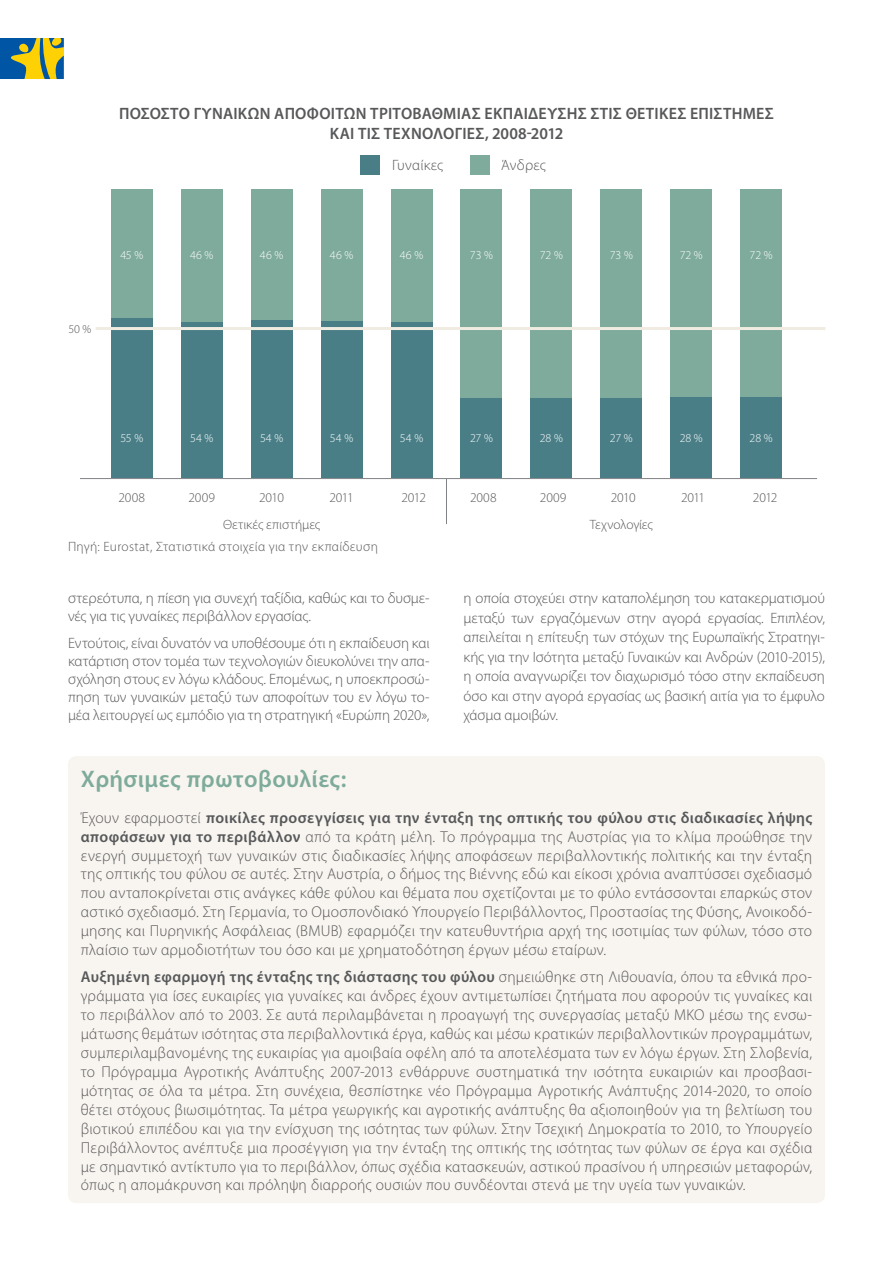
<style>
.page{position:relative;width:893px;height:1263px;background:#fff}
.page>*{position:absolute;margin:0;border:0;box-sizing:border-box;transform-origin:0 0}
.Title_1{font:600 24px "Myriad Pro";letter-spacing:.015em;color:#7eab9b}
.Fig_Table_title{font:600 16.5px/19.8px "Myriad Pro";letter-spacing:.015em;color:#57585a;text-align:center}
.Body_Text_3{font:300 15.75px/18.9px "Myriad Pro";letter-spacing:.02em;color:#57585a;text-align:justify}
.Body_Text{font:300 15px/19.5px "Myriad Pro";letter-spacing:-.005em;color:#57585a;text-align:justify}
.Fig_text{font:300 15px "Myriad Pro";letter-spacing:.015em;color:#57585a}
.Body_Text-2{font:300 13.5px "Myriad Pro";letter-spacing:-.01em;color:#57585a}
.Source{font:300 13.5px "Myriad Pro";letter-spacing:.02em;color:#57585a}
.Body_Text-3{font:300 12px "Myriad Pro";letter-spacing:-.005em;color:#fff}
.Body_Text-4{font:300 12px "Myriad Pro";color:#57585a}
.s1{font-weight:600}
</style>
<div class="page">
<svg style="left:0;top:38px;width:64px;height:41px;background:#768e5a"></svg>
<div style="left:361px;top:155px;width:19px;height:19px;background:#497e87"></div>
<div style="left:471px;top:155px;width:19px;height:19px;background:#7eab9b"></div>
<div style="left:111px;top:189px;width:42px;height:129px;background:#7eab9b"></div>
<div style="left:181px;top:189px;width:42px;height:133px;background:#7eab9b"></div>
<div style="left:251px;top:189px;width:42px;height:131px;background:#7eab9b"></div>
<div style="left:321px;top:189px;width:41px;height:133px;background:#7eab9b"></div>
<div style="left:391px;top:189px;width:41px;height:133px;background:#7eab9b"></div>
<div style="left:461px;top:189px;width:41px;height:210px;background:#7eab9b"></div>
<div style="left:530px;top:189px;width:42px;height:209px;background:#7eab9b"></div>
<div style="left:600px;top:189px;width:42px;height:210px;background:#7eab9b"></div>
<div style="left:670px;top:189px;width:42px;height:208px;background:#7eab9b"></div>
<div style="left:111px;top:318px;width:42px;height:160px;background:#497e87"></div>
<div style="left:181px;top:322px;width:42px;height:156px;background:#497e87"></div>
<div style="left:251px;top:320px;width:42px;height:158px;background:#497e87"></div>
<div style="left:321px;top:322px;width:41px;height:156px;background:#497e87"></div>
<div style="left:391px;top:322px;width:41px;height:156px;background:#497e87"></div>
<div style="left:461px;top:399px;width:41px;height:79px;background:#497e87"></div>
<div style="left:530px;top:398px;width:42px;height:80px;background:#497e87"></div>
<div style="left:600px;top:399px;width:42px;height:79px;background:#497e87"></div>
<div style="left:670px;top:398px;width:42px;height:80px;background:#497e87"></div>
<div style="left:740px;top:189px;width:42px;height:208px;background:#7eab9b"></div>
<div style="left:740px;top:397px;width:42px;height:81px;background:#497e87"></div>
<hr style="left:80px;top:478px;width:737px;height:1px;background:#808285">
<hr style="left:446px;top:479px;width:1px;height:45px;background:#808285">
<hr style="left:96px;top:327px;width:729px;height:3px;background:#f1ece2">
<div style="left:68px;top:756px;width:757px;height:447px;background:#f8f5f0;border-radius:9px"></div>
<p class="Fig_Table_title" style="left:119px;top:104px;width:656px">ΠΟΣΟΣΤΌ ΓΥΝΑΙΚΏΝ ΑΠΌΦΟΙΤΩΝ ΤΡΙΤΟΒΆΘΜΙΑΣ ΕΚΠΑΊΔΕΥΣΗΣ ΣΤΙΣ ΘΕΤΙΚΈΣ ΕΠΙΣΤΉΜΕΣ<br>ΚΑΙ ΤΙΣ ΤΕΧΝΟΛΟΓΊΕΣ, 2008-2012</p>
<p class="Fig_text" style="left:392px;top:156px;width:53px">Γυναίκες</p>
<p class="Fig_text" style="left:501px;top:156px;width:46px">Άνδρες</p>
<p class="Body_Text-4" style="left:68px;top:322px;width:25px">50 %</p>
<p class="Body_Text-3" style="left:120px;top:248px;width:24px">45 %</p>
<p class="Body_Text-3" style="left:190px;top:248px;width:25px">46 %</p>
<p class="Body_Text-3" style="left:260px;top:248px;width:25px">46 %</p>
<p class="Body_Text-3" style="left:330px;top:248px;width:25px">46 %</p>
<p class="Body_Text-3" style="left:400px;top:248px;width:25px">46 %</p>
<p class="Body_Text-3" style="left:470px;top:248px;width:25px">73 %</p>
<p class="Body_Text-3" style="left:540px;top:248px;width:25px">72 %</p>
<p class="Body_Text-3" style="left:610px;top:248px;width:25px">73 %</p>
<p class="Body_Text-3" style="left:680px;top:248px;width:25px">72 %</p>
<p class="Body_Text-3" style="left:750px;top:248px;width:25px">72 %</p>
<p class="Body_Text-3" style="left:120px;top:432px;width:24px">55 %</p>
<p class="Body_Text-3" style="left:190px;top:432px;width:25px">54 %</p>
<p class="Body_Text-3" style="left:260px;top:432px;width:25px">54 %</p>
<p class="Body_Text-3" style="left:330px;top:432px;width:25px">54 %</p>
<p class="Body_Text-3" style="left:400px;top:432px;width:25px">54 %</p>
<p class="Body_Text-3" style="left:470px;top:432px;width:24px">27 %</p>
<p class="Body_Text-3" style="left:540px;top:432px;width:25px">28 %</p>
<p class="Body_Text-3" style="left:610px;top:432px;width:24px">27 %</p>
<p class="Body_Text-3" style="left:680px;top:432px;width:25px">28 %</p>
<p class="Body_Text-3" style="left:750px;top:432px;width:25px">28 %</p>
<p class="Body_Text-2" style="left:119px;top:490px;width:28px">2008</p>
<p class="Body_Text-2" style="left:188px;top:490px;width:28px">2009</p>
<p class="Body_Text-2" style="left:259px;top:490px;width:26px">2010</p>
<p class="Body_Text-2" style="left:470px;top:490px;width:28px">2008</p>
<p class="Body_Text-2" style="left:540px;top:490px;width:28px">2009</p>
<p class="Body_Text-2" style="left:223px;top:517px;width:99px">Θετικές επιστήμες</p>
<p class="Body_Text-2" style="left:590px;top:517px;width:64px">Τεχνολογίες</p>
<p class="Body_Text-2" style="left:329px;top:490px;width:26px">2011</p>
<p class="Body_Text-2" style="left:401px;top:490px;width:26px">2012</p>
<p class="Body_Text-2" style="left:611px;top:490px;width:26px">2010</p>
<p class="Body_Text-2" style="left:681px;top:490px;width:26px">2011</p>
<p class="Body_Text-2" style="left:753px;top:490px;width:26px">2012</p>
<p class="Source" style="left:68px;top:539px;width:311px">Πηγή: Eurostat, Στατιστικά στοιχεία για την εκπαίδευση</p>
<p class="Body_Text" style="left:68px;top:589px;width:363px;line-height:18.1px">στερεότυπα, η πίεση για συνεχή ταξίδια, καθώς και το δυσμε‑ νές για τις γυναίκες περιβάλλον εργασίας.</p>
<p class="Body_Text" style="left:68px;top:634px;width:363px;line-height:18.1px">Εντούτοις, είναι δυνατόν να υποθέσουμε ότι η εκπαίδευση και κατάρτιση στον τομέα των τεχνολογιών διευκολύνει την απα‑ σχόληση στους εν λόγω κλάδους. Επομένως, η υποεκπροσώ‑ πηση των γυναικών μεταξύ των αποφοίτων του εν λόγω το‑ μέα λειτουργεί ως εμπόδιο για τη στρατηγική «Ευρώπη 2020»,</p>
<p class="Body_Text" style="left:463px;top:588px;width:363px">η οποία στοχεύει στην καταπολέμηση του κατακερματισμού μεταξύ των εργαζόμενων στην αγορά εργασίας. Επιπλέον, απειλείται η επίτευξη των στόχων της Ευρωπαϊκής Στρατηγι‑ κής για την Ισότητα μεταξύ Γυναικών και Ανδρών (2010-2015), η οποία αναγνωρίζει τον διαχωρισμό τόσο στην εκπαίδευση όσο και στην αγορά εργασίας ως βασική αιτία για το έμφυλο χάσμα αμοιβών.</p>
<p class="Title_1" style="left:81px;top:765px;width:267px">Χρήσιμες πρωτοβουλίες:</p>
<p class="Body_Text_3" style="left:81px;top:808px;width:733px">Έχουν εφαρμοστεί <span class="s1">ποικίλες προσεγγίσεις για την ένταξη της οπτικής του φύλου στις διαδικασίες λήψης αποφάσεων για το περιβάλλον</span> από τα κράτη μέλη. Το πρόγραμμα της Αυστρίας για το κλίμα προώθησε την ενεργή συμμετοχή των γυναικών στις διαδικασίες λήψης αποφάσεων περιβαλλοντικής πολιτικής και την ένταξη της οπτικής του φύλου σε αυτές. Στην Αυστρία, ο δήμος της Βιέννης εδώ και είκοσι χρόνια αναπτύσσει σχεδιασμό που ανταποκρίνεται στις ανάγκες κάθε φύλου και θέματα που σχετίζονται με το φύλο εντάσσονται επαρκώς στον αστικό σχεδιασμό. Στη Γερμανία, το Ομοσπονδιακό Υπουργείο Περιβάλλοντος, Προστασίας της Φύσης, Ανοικοδό‑ μησης και Πυρηνικής Ασφάλειας (BMUB) εφαρμόζει την κατευθυντήρια αρχή της ισοτιμίας των φύλων, τόσο στο πλαίσιο των αρμοδιοτήτων του όσο και με χρηματοδότηση έργων μέσω εταίρων.</p>
<p class="Body_Text_3" style="left:81px;top:968px;width:733px"><span class="s1">Αυξημένη εφαρμογή της ένταξης της διάστασης του φύλου</span> σημειώθηκε στη Λιθουανία, όπου τα εθνικά προ‑ γράμματα για ίσες ευκαιρίες για γυναίκες και άνδρες έχουν αντιμετωπίσει ζητήματα που αφορούν τις γυναίκες και το περιβάλλον από το 2003. Σε αυτά περιλαμβάνεται η προαγωγή της συνεργασίας μεταξύ ΜΚΟ μέσω της ενσω‑ μάτωσης θεμάτων ισότητας στα περιβαλλοντικά έργα, καθώς και μέσω κρατικών περιβαλλοντικών προγραμμάτων, συμπεριλαμβανομένης της ευκαιρίας για αμοιβαία οφέλη από τα αποτελέσματα των εν λόγω έργων. Στη Σλοβενία, το Πρόγραμμα Αγροτικής Ανάπτυξης 2007-2013 ενθάρρυνε συστηματικά την ισότητα ευκαιριών και προσβασι‑ μότητας σε όλα τα μέτρα. Στη συνέχεια, θεσπίστηκε νέο Πρόγραμμα Αγροτικής Ανάπτυξης 2014-2020, το οποίο θέτει στόχους βιωσιμότητας. Τα μέτρα γεωργικής και αγροτικής ανάπτυξης θα αξιοποιηθούν για τη βελτίωση του βιοτικού επιπέδου και για την ενίσχυση της ισότητας των φύλων. Στην Τσεχική Δημοκρατία το 2010, το Υπουργείο Περιβάλλοντος ανέπτυξε μια προσέγγιση για την ένταξη της οπτικής της ισότητας των φύλων σε έργα και σχέδια με σημαντικό αντίκτυπο για το περιβάλλον, όπως σχέδια κατασκευών, αστικού πρασίνου ή υπηρεσιών μεταφορών, όπως η απομάκρυνση και πρόληψη διαρροής ουσιών που συνδέονται στενά με την υγεία των γυναικών.</p>
</div>
